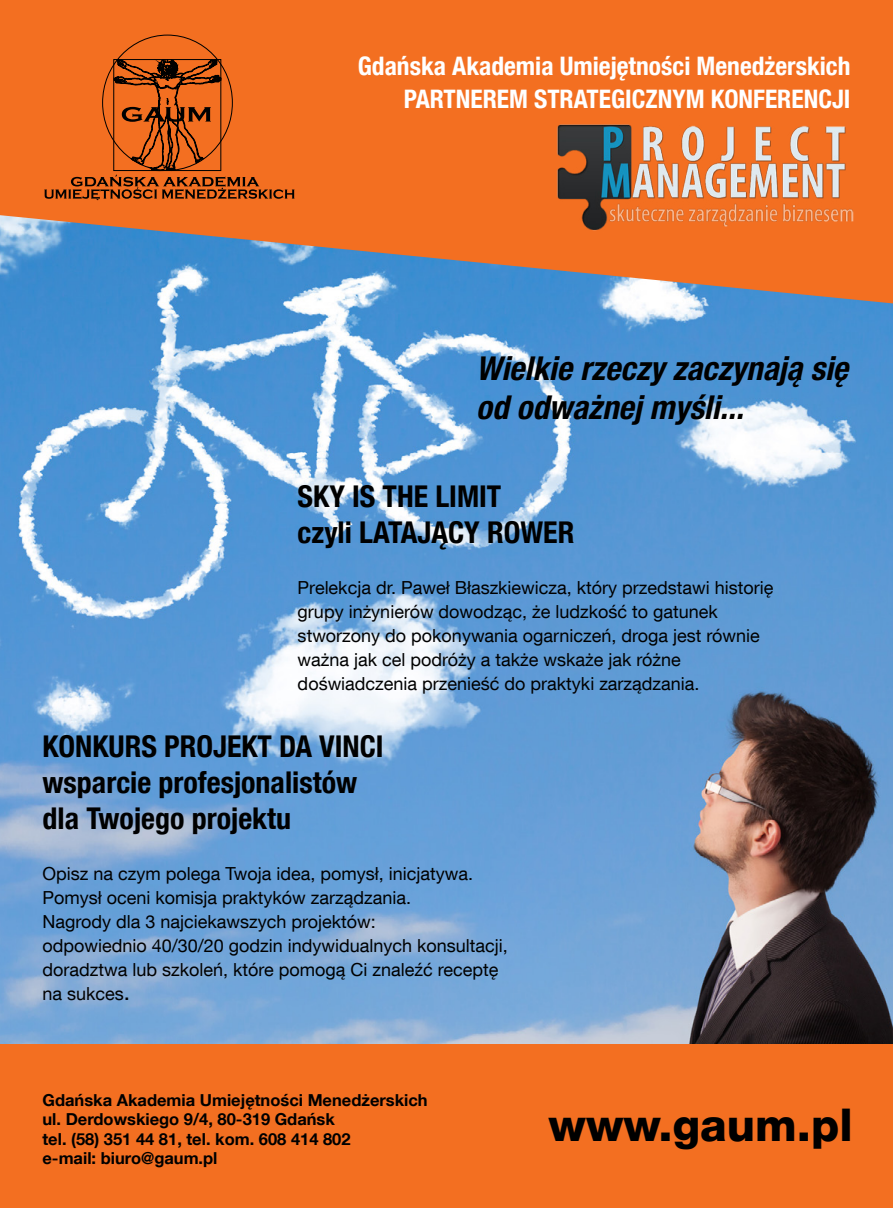
<style>
.page{position:relative;width:893px;height:1208px;background:#fff}
.page>*{position:absolute;margin:0;border:0;box-sizing:border-box;transform-origin:0 0}
.t1{font:800 45px "Helvetica Neue LT Com";color:#000}
.t2{font:italic 700 condensed 33px/39.6px "Helvetica Neue LT Com";color:#000}
.t3{font:700 condensed 30px/36px "Helvetica Neue LT Com";color:#000}
.t4{font:700 condensed 25.5px/33px "Helvetica Neue LT Com";color:#fff;text-align:right}
.t5{font:18px/24px "Helvetica Neue LT Com";color:#000}
.t6{font:700 16.5px "Helvetica Neue LT Com";color:#000}
.s1{font-size:22.5px}
</style>
<div class="page">
<img style="left:0;top:303px;width:893px;height:742px">
<svg style="left:0;top:0;width:893px;height:303px;background:#d47744"></svg>
<svg style="left:44px;top:59px;width:251px;height:141px;background:#cf5e1c"></svg>
<img style="left:547px;top:120px;width:312px;height:115px">
<div style="left:0;top:1045px;width:893px;height:163px;background:#f36f21"></div>
<p class="t4" style="left:358px;top:49px;width:494px">Gdańska Akademia Umiejętności Menedżerskich<br>PARTNEREM STRATEGICZNYM KONFERENCJI</p>
<p class="t2" style="left:476px;top:348px;width:373px">Wielkie rzeczy zaczynają się od odważnej myśli...</p>
<p class="t3" style="left:298px;top:478px;width:278px">SKY IS THE LIMIT<br>czyli LATAJĄCY ROWER</p>
<p class="t5" style="left:298px;top:575px;width:477px">Prelekcja dr. Paweł Błaszkiewicza, który przedstawi historię grupy inżynierów dowodząc, że ludzkość to gatunek stworzony do pokonywania ogarniczeń, droga jest równie ważna jak cel podróży a także wskaże jak różne doświadczenia przenieść do praktyki zarządzania.</p>
<p class="t3" style="left:43px;top:728px;width:343px">KONKURS PROJEKT DA VINCI</p>
<p class="t3" style="left:43px;top:764px;width:316px">wsparcie profesjonalistów</p>
<p class="t3" style="left:43px;top:800px;width:250px">dla Twojego projektu</p>
<p class="t5" style="left:43px;top:861px;width:432px">Opisz na czym polega Twoja idea, pomysł, inicjatywa.<br>Pomysł oceni komisja praktyków zarządzania.</p>
<p class="t5" style="left:43px;top:909px;width:335px">Nagrody dla 3 najciekawszych projektów:</p>
<p class="t5" style="left:43px;top:933px;width:467px">odpowiednio 40/30/20 godzin indywidualnych konsultacji, doradztwa lub szkoleń, które pomogą Ci znaleźć receptę na sukces<span class="s1">.</span></p>
<p class="t6" style="left:43px;top:1089px;width:387px">Gdańska Akademia Umiejętności Menedżerskich</p>
<p class="t6" style="left:43px;top:1108px;width:294px">ul. Derdowskiego 9/4, 80-319 Gdańsk</p>
<p class="t6" style="left:43px;top:1128px;width:310px">tel. (58) 351 44 81, tel. kom. 608 414 802</p>
<p class="t6" style="left:43px;top:1147px;width:177px">e-mail: biuro@gaum.pl</p>
<p class="t1" style="left:549px;top:1098px;width:306px">www.gaum.pl</p>
</div>
